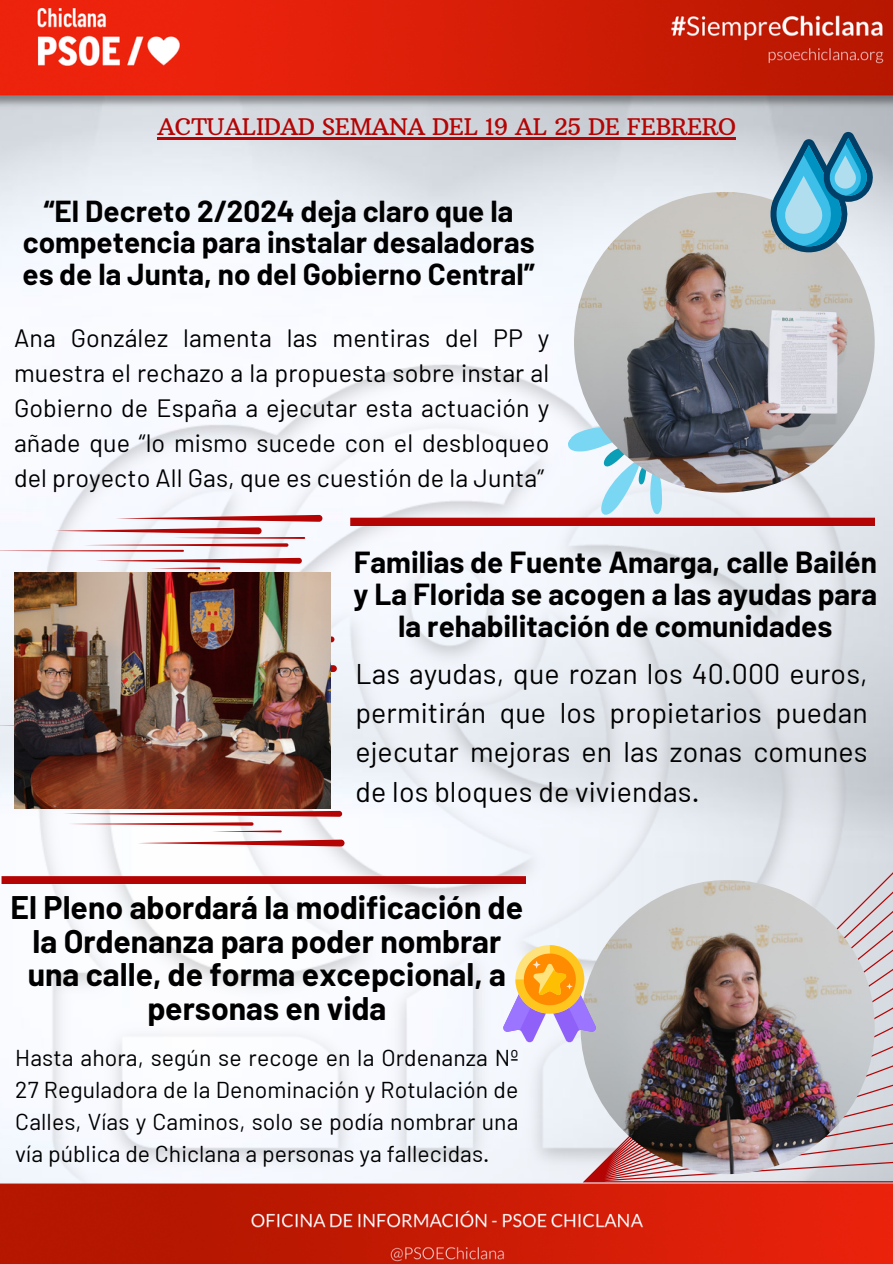
<style>
.page{position:relative;width:893px;height:1264px;background:#fff}
.page>*{position:absolute;margin:0;border:0;box-sizing:border-box;transform-origin:0 0}
.t1{font:700 31.95px/33.5px "Barlow";color:#000;text-align:center}
.t2{font:700 29.7px/31.8px "Barlow";color:#000;text-align:center}
.t3{font:28.5px/39.3px "Barlow";letter-spacing:.005em;color:#000;text-align:justify}
.t4{font:25.05px/35.1px "Barlow";letter-spacing:.005em;color:#000;text-align:justify}
.t5{font:23.25px "Arbutus Slab";letter-spacing:-.02em;color:#b40404}
.t6{font:22.95px/32.1px "Barlow";letter-spacing:.005em;color:#000;text-align:justify}
</style>
<div class="page">
<img style="left:0;top:0;width:892px;height:1263px">
<img style="left:574px;top:192px;width:300px;height:300px;border-radius:50%">
<svg style="left:330px;top:636px;width:4px;height:6px"></svg>
<svg style="left:61px;top:558px;width:241px;height:14px"></svg>
<svg style="left:0;top:515px;width:322px;height:37px"></svg>
<svg style="left:330px;top:665px;width:6px;height:7px"></svg>
<svg style="left:63px;top:810px;width:279px;height:6px"></svg>
<svg style="left:68px;top:822px;width:214px;height:10px"></svg>
<svg style="left:0;top:689px;width:14px;height:37px"></svg>
<svg style="left:582px;top:871px;width:310px;height:311px;background:#daced3"></svg>
<img style="left:580px;top:880px;width:294px;height:294px;border-radius:50%">
<svg style="left:2px;top:839px;width:523px;height:44px"></svg>
<svg style="left:350px;top:408px;width:524px;height:117px"></svg>
<img style="left:14px;top:572px;width:316px;height:236px">
<svg style="left:769px;top:132px;width:104px;height:120px;background:#73aec7"></svg>
<svg style="left:502px;top:945px;width:94px;height:98px"></svg>
<hr style="left:157px;top:137px;width:578px;height:2px;background:#b40404">
<p class="t5" style="left:157px;top:112px;width:580px">ACTUALIDAD SEMANA DEL 19 AL 25 DE FEBRERO</p>
<p class="t2" style="left:23px;top:194px;width:513px">“El Decreto 2/2024 deja claro que la competencia para instalar desaladoras es de la Junta, no del Gobierno Central”</p>
<p class="t4" style="left:14px;top:319px;width:536px">Ana González lamenta las mentiras del PP y muestra el rechazo a la propuesta sobre instar al Gobierno de España a ejecutar esta actuación y añade que “lo mismo sucede con el desbloqueo del proyecto All Gas, que es cuestión de la Junta”</p>
<h1 class="t2" style="left:353px;top:545px;width:525px">Familias de Fuente Amarga, calle Bailén y La Florida se acogen a las ayudas para la rehabilitación de comunidades</h1>
<p class="t3" style="left:355px;top:652px;width:513px">Las ayudas, que rozan los 40.000 euros, permitirán que los propietarios puedan ejecutar mejoras en las zonas comunes de los bloques de viviendas.</p>
<p class="t1" style="left:11px;top:889px;width:514px">El Pleno abordará la modificación de la Ordenanza para poder nombrar una calle, de forma excepcional, a personas en vida</p>
<h1 class="t6" style="left:15px;top:1040px;width:504px">Hasta ahora, según se recoge en la Ordenanza Nº 27 Reguladora de la Denominación y Rotulación de Calles, Vías y Caminos, solo se podía nombrar una vía pública de Chiclana a personas ya fallecidas.</h1>
</div>
